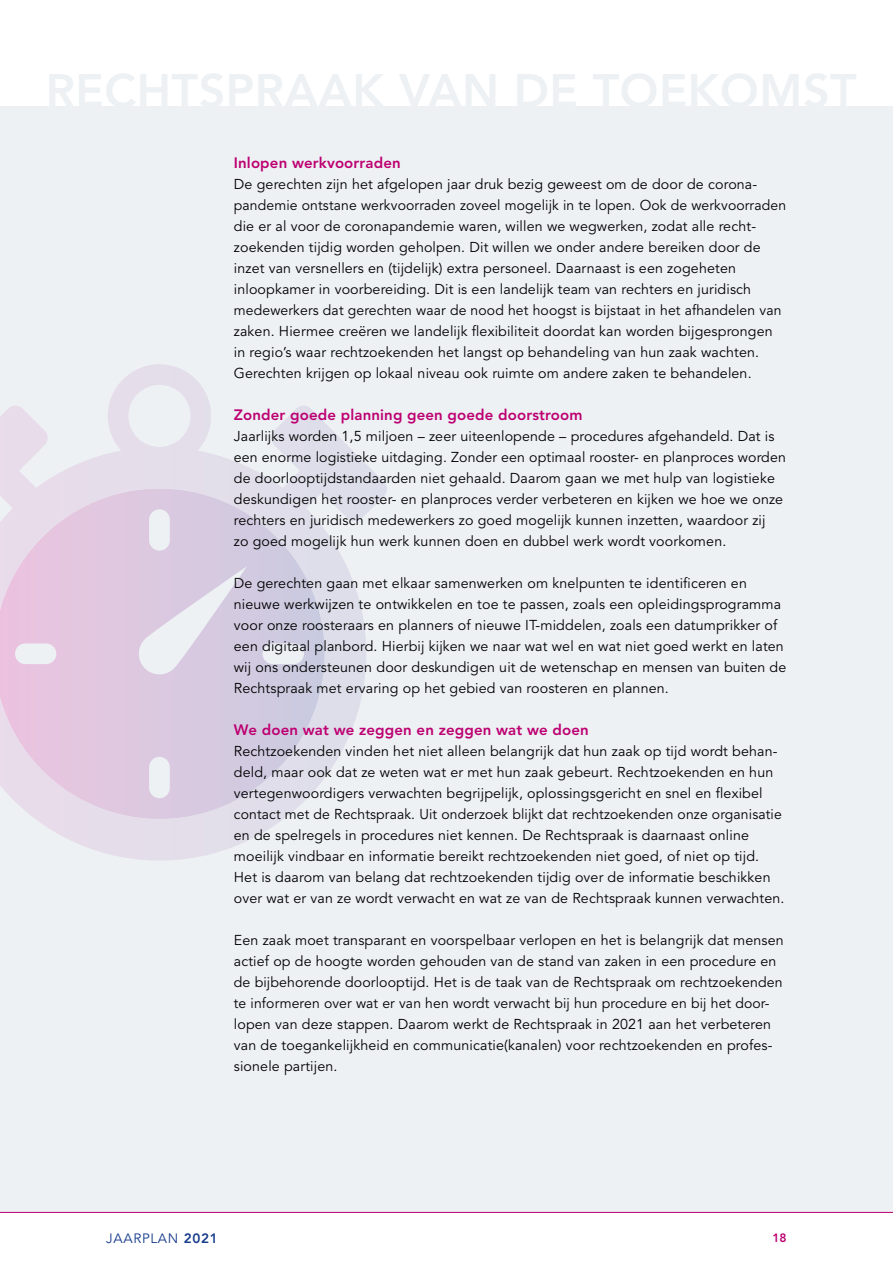
<style>
.page{position:relative;width:893px;height:1263px;background:#fff}
.page>*{position:absolute;margin:0;border:0;box-sizing:border-box;transform-origin:0 0}
.kop_D{font:800 15px "Avenir";letter-spacing:.01em;color:#bd0071}
.looptekst{font:14.25px/21px "Avenir";letter-spacing:.01em;color:#000}
.t1{font:13.5px "Avenir";letter-spacing:.05em;color:#183c8d}
.t2{font:800 12px "Avenir";color:#bd0071}
.s1{font-weight:800}
</style>
<div class="page">
<div style="left:0;top:106px;width:893px;height:1107px;background:#edf1f4"></div>
<svg style="left:0;top:364px;width:387px;height:496px"></svg>
<hr style="left:0;top:1212px;width:893px;height:1px;background:#bd0071">
<h3 class="kop_D" style="left:234px;top:154px;width:168px">Inlopen werkvoorraden</h3>
<p class="looptekst" style="left:234px;top:174px;width:554px">De gerechten zijn het afgelopen jaar druk bezig geweest om de door de corona&shy;pandemie ontstane werkvoorraden zoveel mogelijk in te lopen. Ook de werkvoorraden die er al voor de coronapandemie waren, willen we wegwerken, zodat alle recht&shy;zoekenden tijdig worden geholpen. Dit willen we onder andere bereiken door de inzet van versnellers en (tijdelijk) extra personeel. Daarnaast is een zogeheten inloopkamer in voorbereiding. Dit is een landelijk team van rechters en juridisch medewerkers dat gerechten waar de nood het hoogst is bijstaat in het afhandelen van zaken. Hiermee creëren we landelijk flexibiliteit doordat kan worden bijgesprongen in regio’s waar rechtzoekenden het langst op behandeling van hun zaak wachten.<br>Gerechten krijgen op lokaal niveau ook ruimte om andere zaken te behandelen.</p>
<h3 class="kop_D" style="left:234px;top:406px;width:350px">Zonder goede planning geen goede doorstroom</h3>
<p class="looptekst" style="left:234px;top:426px;width:553px">Jaarlijks worden 1,5 miljoen – zeer uiteenlopende – procedures afgehandeld. Dat is een enorme logistieke uitdaging. Zonder een optimaal rooster- en planproces worden de doorlooptijdstandaarden niet gehaald. Daarom gaan we met hulp van logistieke deskundigen het rooster- en planproces verder verbeteren en kijken we hoe we onze rechters en juridisch medewerkers zo goed mogelijk kunnen inzetten, waardoor zij<br>zo goed mogelijk hun werk kunnen doen en dubbel werk wordt voorkomen.</p>
<p class="looptekst" style="left:234px;top:573px;width:554px">De gerechten gaan met elkaar samenwerken om knelpunten te identificeren en nieuwe werkwijzen te ontwikkelen en toe te passen, zoals een opleidingsprogramma voor onze roosteraars en planners of nieuwe IT-middelen, zoals een datumprikker of een digitaal planbord. Hierbij kijken we naar wat wel en wat niet goed werkt en laten wij ons ondersteunen door deskundigen uit de wetenschap en mensen van buiten de Rechtspraak met ervaring op het gebied van roosteren en plannen.</p>
<h3 class="kop_D" style="left:234px;top:721px;width:356px">We doen wat we zeggen en zeggen wat we doen</h3>
<p class="looptekst" style="left:234px;top:741px;width:552px">Rechtzoekenden vinden het niet alleen belangrijk dat hun zaak op tijd wordt behan&shy;deld, maar ook dat ze weten wat er met hun zaak gebeurt. Rechtzoekenden en hun vertegenwoordigers verwachten begrijpelijk, oplossingsgericht en snel en flexibel contact met de Rechtspraak. Uit onderzoek blijkt dat rechtzoekenden onze organisatie en de spelregels in procedures niet kennen. De Rechtspraak is daarnaast online moeilijk vindbaar en informatie bereikt rechtzoekenden niet goed, of niet op tijd.<br>Het is daarom van belang dat rechtzoekenden tijdig over de informatie beschikken over wat er van ze wordt verwacht en wat ze van de Rechtspraak kunnen verwachten.</p>
<p class="looptekst" style="left:234px;top:930px;width:551px">Een zaak moet transparant en voorspelbaar verlopen en het is belangrijk dat mensen actief op de hoogte worden gehouden van de stand van zaken in een procedure en de bijbehorende doorlooptijd. Het is de taak van de Rechtspraak om rechtzoekenden te informeren over wat er van hen wordt verwacht bij hun procedure en bij het door&shy;lopen van deze stappen. Daarom werkt de Rechtspraak in 2021 aan het verbeteren van de toegankelijkheid en communicatie(kanalen) voor rechtzoekenden en profes&shy;sionele partijen.</p>
<p class="t1" style="left:106px;top:1231px;width:113px">JAARPLAN <span class="s1">2021</span></p>
<p class="t2" style="left:772px;top:1231px;width:16px">18</p>
</div>
